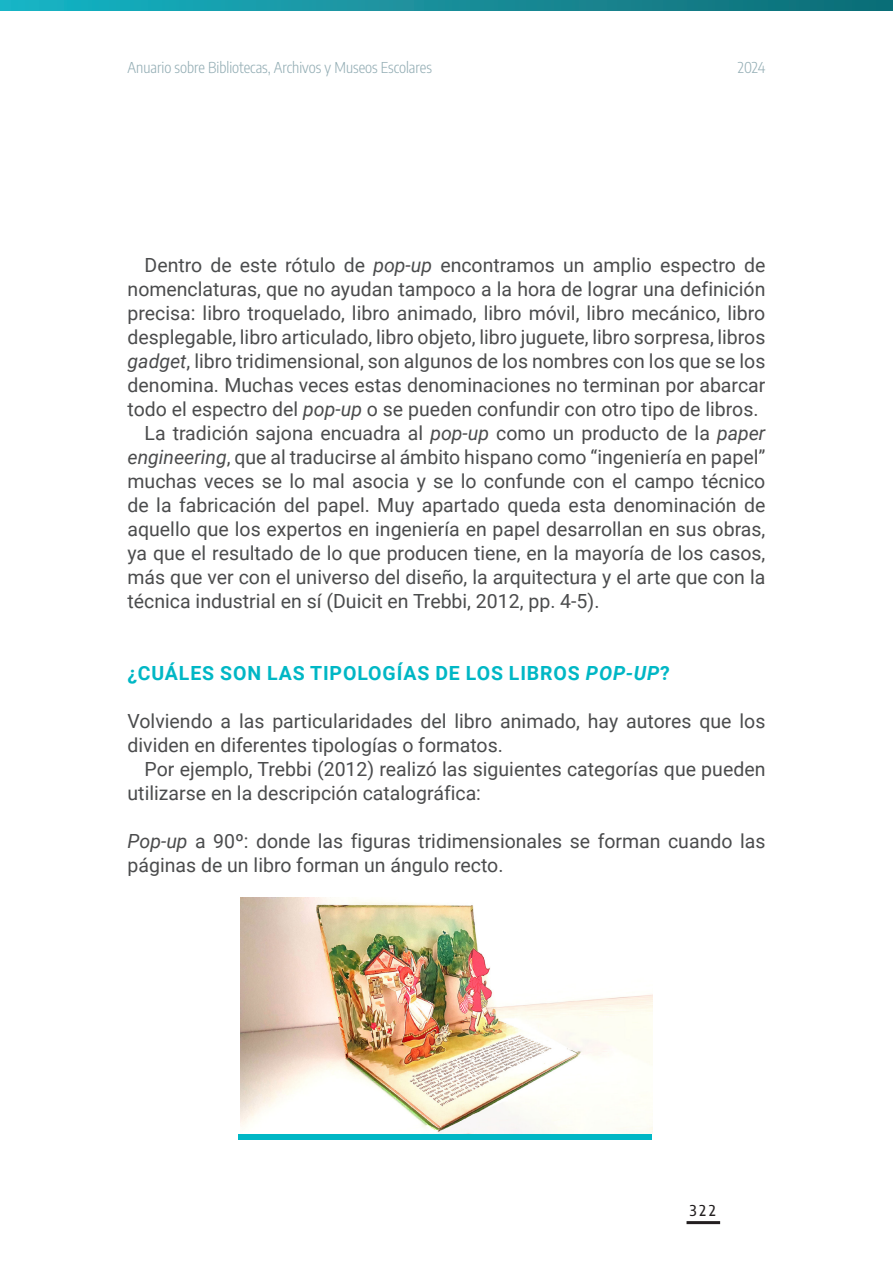
<style>
.page{position:relative;width:893px;height:1263px;background:#fff}
.page>*{position:absolute;margin:0;border:0;box-sizing:border-box;transform-origin:0 0}
.t1{font:19.5px/24px "Roboto";color:#4b4c4d}
.t2{font:700 19.5px "Roboto";letter-spacing:.045em;color:#00b7c5}
.t3{font:300 15px "Encode Sans Condensed";color:#93adb4}
.t4{font:500 15px "Encode Sans Condensed";color:#231f20}
.s1{font-style:italic}
</style>
<div class="page">
<svg style="left:0;top:0;width:893px;height:11px;background:#158f9b"></svg>
<div style="left:686px;top:1221px;width:34px;height:3px;background:#231f20;border:2px solid #231f20"></div>
<div style="left:238px;top:1134px;width:413px;height:6px;background:#00b7c5"></div>
<img style="left:240px;top:898px;width:413px;height:236px">
<p class="t3" style="left:128px;top:57px;width:306px">Anuario sobre Bibliotecas, Archivos y Museos Escolares</p>
<p class="t3" style="left:738px;top:57px;width:29px">2024</p>
<p class="t1" style="left:128px;top:252px;width:639px;text-align:justify;text-indent:17px">Dentro de este rótulo de <span class="s1">pop-up</span> encontramos un amplio espectro de nomenclaturas, que no ayudan tampoco a la hora de lograr una definición precisa: libro troquelado, libro animado, libro móvil, libro mecánico, libro desplegable, libro articulado, libro objeto, libro juguete, libro sorpresa, libros <span class="s1">gadget</span>, libro tridimensional, son algunos de los nombres con los que se los denomina. Muchas veces estas denominaciones no terminan por abarcar todo el espectro del <span class="s1">pop-up</span> o se pueden confundir con otro tipo de libros.</p>
<p class="t1" style="left:128px;top:420px;width:639px;text-align:justify;text-indent:17px">La tradición sajona encuadra al <span class="s1">pop-up</span> como un producto de la <span class="s1">paper engineering</span>, que al traducirse al ámbito hispano como “ingeniería en papel” muchas veces se lo mal asocia y se lo confunde con el campo técnico de la fabricación del papel. Muy apartado queda esta denominación de aquello que los expertos en ingeniería en papel desarrollan en sus obras, ya que el resultado de lo que producen tiene, en la mayoría de los casos, más que ver con el universo del diseño, la arquitectura y el arte que con la técnica industrial en sí (Duicit en Trebbi, 2012, pp. 4-5).</p>
<h3 class="t2" style="left:128px;top:659px;width:544px">¿CUÁLES SON LAS TIPOLOGÍAS DE LOS LIBROS <span class="s1">POP-UP</span>?</h3>
<p class="t1" style="left:128px;top:708px;width:639px">Volviendo a las particularidades del libro animado, hay autores que los dividen en diferentes tipologías o formatos.</p>
<p class="t1" style="left:128px;top:756px;width:639px;text-indent:17px">Por ejemplo, Trebbi (2012) realizó las siguientes categorías que pueden utilizarse en la descripción catalográfica:</p>
<p class="t1" style="left:128px;top:828px;width:639px"><span class="s1">Pop-up</span> a 90º: donde las figuras tridimensionales se forman cuando las páginas de un libro forman un ángulo recto.</p>
<p class="t4" style="left:690px;top:1200px;width:27px">322</p>
</div>
